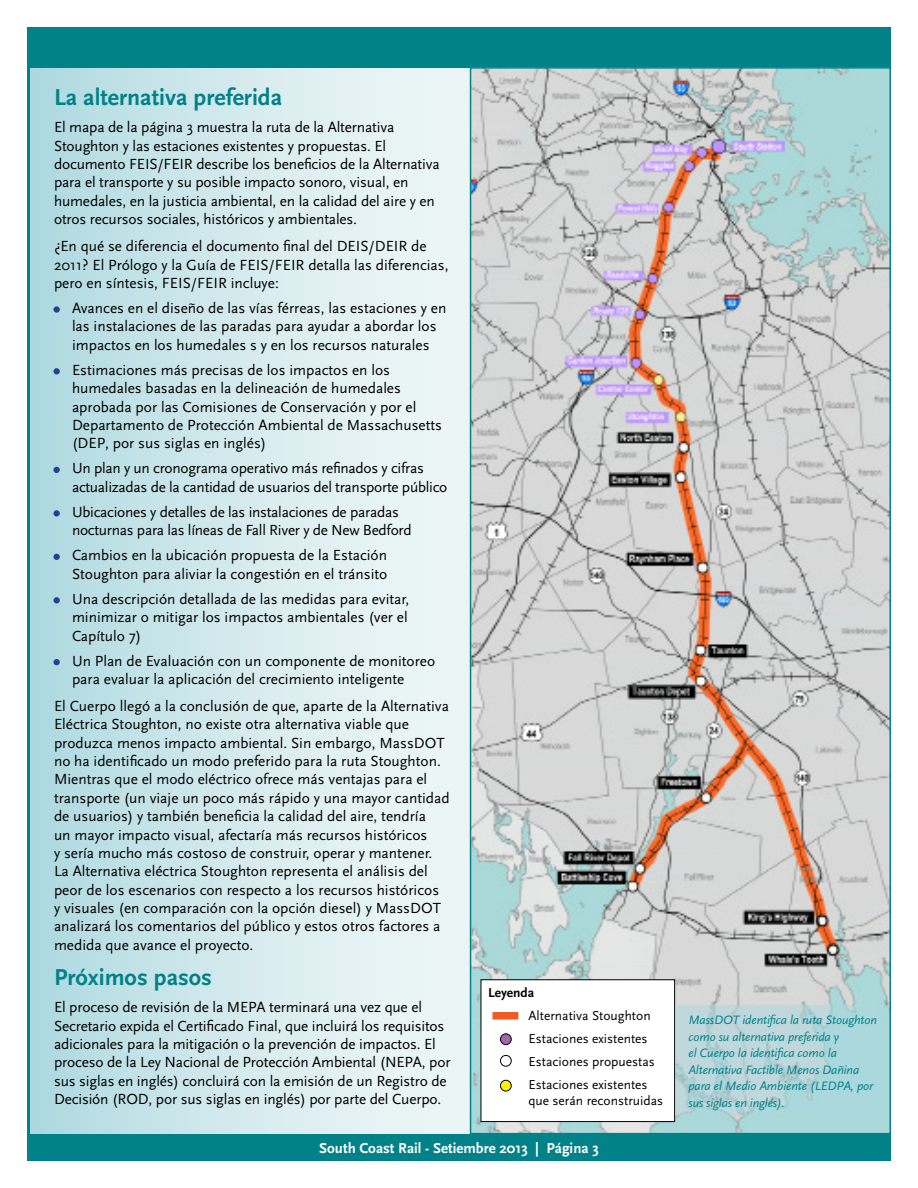
<style>
.page{position:relative;width:918px;height:1188px;background:#fff}
.page>*{position:absolute;margin:0;border:0;box-sizing:border-box;transform-origin:0 0}
.Head16{font:700 24px "Scala Sans";color:#008288}
.Body{font:15.3px/18.3px "Scala Sans";color:#000}
.Body-2{font:15.3px/18.3px "Scala Sans";letter-spacing:-.02em;color:#000}
.t1{font:700 15px "Scala Sans";color:#fff}
.Body-3{font:13.5px/16.2px "Scala Sans";color:#000}
.Body-4{font:700 13.5px "Scala Sans";color:#000}
.t2{font:italic 12.75px/16.5px "Scala Sans";letter-spacing:-.01em;color:#008288}
.s1{font-weight:700;font-size:15px;color:#25408f}
</style>
<div class="page">
<svg style="left:31px;top:68px;width:439px;height:1066px;background:#d2e9ec"></svg>
<div style="left:27px;top:27px;width:864px;height:41px;background:#008288"></div>
<div style="left:27px;top:1134px;width:864px;height:27px;background:#008288"></div>
<img style="left:473px;top:70px;width:415px;height:1061px">
<div style="left:54px;top:306px;width:6px;height:7px;border:2px solid #25408f;border-radius:50%"></div>
<svg style="left:54px;top:368px;width:6px;height:6px"></svg>
<svg style="left:54px;top:467px;width:6px;height:6px"></svg>
<div style="left:54px;top:510px;width:6px;height:7px;border:2px solid #25408f;border-radius:50%"></div>
<svg style="left:54px;top:554px;width:6px;height:6px"></svg>
<svg style="left:54px;top:597px;width:6px;height:6px"></svg>
<svg style="left:54px;top:659px;width:6px;height:6px"></svg>
<div style="left:481px;top:980px;width:194px;height:142px;background:#fff"></div>
<div style="left:481px;top:979px;width:194px;height:143px;border:1px solid #000"></div>
<div style="left:492px;top:1012px;width:26px;height:8px;background:#f15a22"></div>
<div style="left:500px;top:1055px;width:12px;height:12px;border:1px solid #000;border-radius:50%"></div>
<div style="left:500px;top:1034px;width:11px;height:11px;background:#a266aa;border-radius:50%"></div>
<div style="left:500px;top:1033px;width:12px;height:12px;border:1px solid #000;border-radius:50%"></div>
<div style="left:500px;top:1080px;width:11px;height:11px;background:#fff200;border-radius:50%"></div>
<div style="left:500px;top:1080px;width:12px;height:11px;border:1px solid #000;border-radius:50%"></div>
<svg style="left:675px;top:1005px;width:214px;height:111px;background:#b4d5d9"></svg>
<p class="Head16" style="left:54px;top:85px;width:230px">La alternativa preferida</p>
<p class="Body" style="left:54px;top:119px;width:387px">El mapa de la página 3 muestra la ruta de la Alternativa Stoughton y las estaciones existentes y propuestas. El documento FEIS/FEIR describe los beneficios de la Alternativa para el transporte y su posible impacto sonoro, visual, en humedales, en la justicia ambiental, en la calidad del aire y en otros recursos sociales, históricos y ambientales.</p>
<p class="Body" style="left:54px;top:237px;width:396px">¿En qué se diferencia el documento final del DEIS/DEIR de<br>2011? El Prólogo y la Guía de FEIS/FEIR detalla las diferencias, pero en síntesis, FEIS/FEIR incluye:</p>
<p class="Body" style="left:54px;top:299px;width:394px;text-align:center"><span class="s1">•</span> Avances en el diseño de las vías férreas, las estaciones y en las instalaciones de las paradas para ayudar a abordar los impactos en los humedales s y en los recursos naturales</p>
<p class="Body" style="left:72px;top:361px;width:372px;text-indent:-18px"><span class="s1">•</span> Estimaciones más precisas de los impactos en los humedales basadas en la delineación de humedales aprobada por las Comisiones de Conservación y por el Departamento de Protección Ambiental de Massachusetts (DEP, por sus siglas en inglés)</p>
<p class="Body-2" style="left:72px;top:460px;width:377px;text-indent:-18px"><span class="s1">•</span> Un plan y un cronograma operativo más refinados y cifras actualizadas de la cantidad de usuarios del transporte público</p>
<p class="Body-2" style="left:72px;top:503px;width:341px;text-indent:-18px"><span class="s1">•</span> Ubicaciones y detalles de las instalaciones de paradas nocturnas para las líneas de Fall River y de New Bedford</p>
<p class="Body" style="left:54px;top:546px;width:335px;text-align:right"><span class="s1">•</span> Cambios en la ubicación propuesta de la Estación<br>Stoughton para aliviar la congestión en el tránsito</p>
<p class="Body" style="left:72px;top:590px;width:339px;text-align:justify;text-indent:-18px"><span class="s1">•</span> Una descripción detallada de las medidas para evitar, minimizar o mitigar los impactos ambientales (ver el Capítulo 7)</p>
<p class="Body" style="left:72px;top:652px;width:365px;text-indent:-18px"><span class="s1">•</span> Un Plan de Evaluación con un componente de monitoreo para evaluar la aplicación del crecimiento inteligente</p>
<p class="Body" style="left:54px;top:697px;width:397px">El Cuerpo llegó a la conclusión de que, aparte de la Alternativa Eléctrica Stoughton, no existe otra alternativa viable que produzca menos impacto ambiental. Sin embargo, MassDOT no ha identificado un modo preferido para la ruta Stoughton.<br>Mientras que el modo eléctrico ofrece más ventajas para el transporte (un viaje un poco más rápido y una mayor cantidad de usuarios) y también beneficia la calidad del aire, tendría<br>un mayor impacto visual, afectaría más recursos históricos<br>y sería mucho más costoso de construir, operar y mantener.<br>La Alternativa eléctrica Stoughton representa el análisis del peor de los escenarios con respecto a los recursos históricos<br>y visuales (en comparación con la opción diesel) y MassDOT analizará los comentarios del público y estos otros factores a medida que avance el proyecto.</p>
<p class="Head16" style="left:54px;top:964px;width:159px">Próximos pasos</p>
<p class="Body" style="left:54px;top:998px;width:398px">El proceso de revisión de la MEPA terminará una vez que el Secretario expida el Certificado Final, que incluirá los requisitos adicionales para la mitigación o la prevención de impactos. El proceso de la Ley Nacional de Protección Ambiental (NEPA, por sus siglas en inglés) concluirá con la emisión de un Registro de Decisión (ROD, por sus siglas en inglés) por parte del Cuerpo.</p>
<p class="Body-4" style="left:488px;top:985px;width:48px">Leyenda</p>
<p class="Body-3" style="left:529px;top:1008px;width:124px">Alternativa Stoughton</p>
<p class="Body-3" style="left:529px;top:1030px;width:121px">Estaciones existentes</p>
<p class="Body-3" style="left:529px;top:1053px;width:128px">Estaciones propuestas</p>
<p class="Body-3" style="left:529px;top:1076px;width:136px">Estaciones existentes que serán reconstruidas</p>
<p class="t1" style="left:319px;top:1140px;width:281px">South Coast Rail - Setiembre 2013 | Página 3</p>
<p class="t2" style="left:688px;top:1012px;width:190px">MassDOT identifica la ruta Stoughton como su alternativa preferida y<br>el Cuerpo la identifica como la<br>Alternativa Factible Menos Dañina para el Medio Ambiente (LEDPA, por sus siglas en inglés).</p>
</div>
